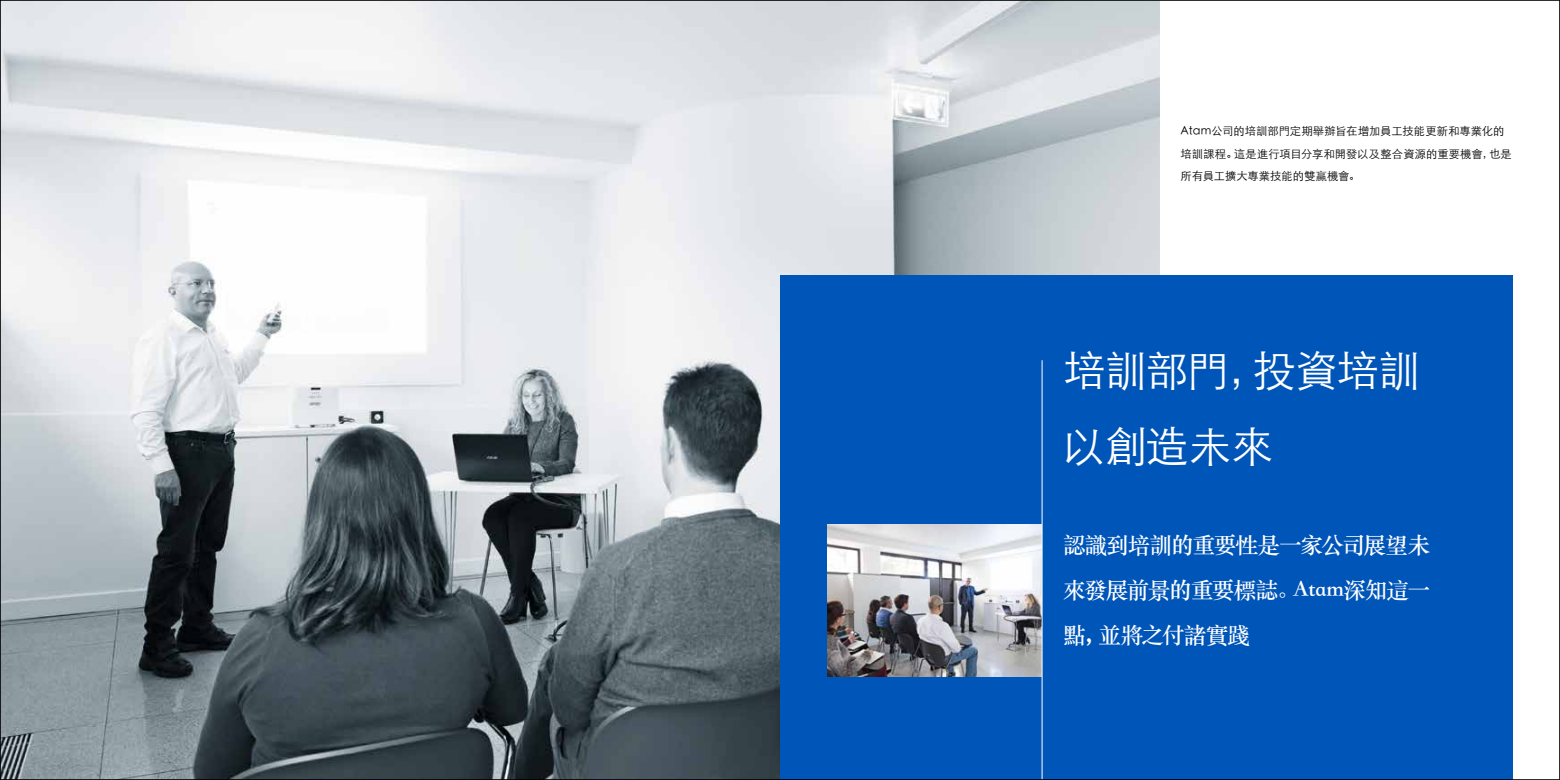
<style>
.page{position:relative;width:1560px;height:780px;background:#fff}
.page>*{position:absolute;margin:0;border:0;box-sizing:border-box;transform-origin:0 0}
.t1{font:300 42.5px/75px "ST Heiti SC";letter-spacing:-.025em;color:#fff}
.t2{font:22.5px/45px "ST Songti SC Bold";letter-spacing:-.04em;color:#fff;text-align:justify}
.t3{font:300 11.25px/22.5px "ST Heiti SC";letter-spacing:.005em;color:#000}
</style>
<div class="page">
<img style="left:2px;top:2px;width:1157px;height:776px">
<div style="left:780px;top:276px;width:731px;height:504px;background:#0055b8"></div>
<img style="left:827px;top:524px;width:214px;height:152px">
<hr style="left:1041px;top:360px;width:1px;height:420px;background:#fff">
<p class="t3" style="left:1180px;top:118px;width:332px">Atam公司的培訓部門定期舉辦旨在增加員工技能更新和專業化的培訓課程。這是進行項目分享和開發以及整合資源的重要機會，也是所有員工擴大專業技能的雙贏機會。</p>
<h1 class="t1" style="left:1062px;top:329px;width:359px">培訓部門，投資培訓以創造未來</h1>
<h2 class="t2" style="left:1062px;top:522px;width:369px">認識到培訓的重要性是一家公司展望未來發展前景的重要標誌。Atam深知這一點，並將之付諸實踐</h2>
</div>
